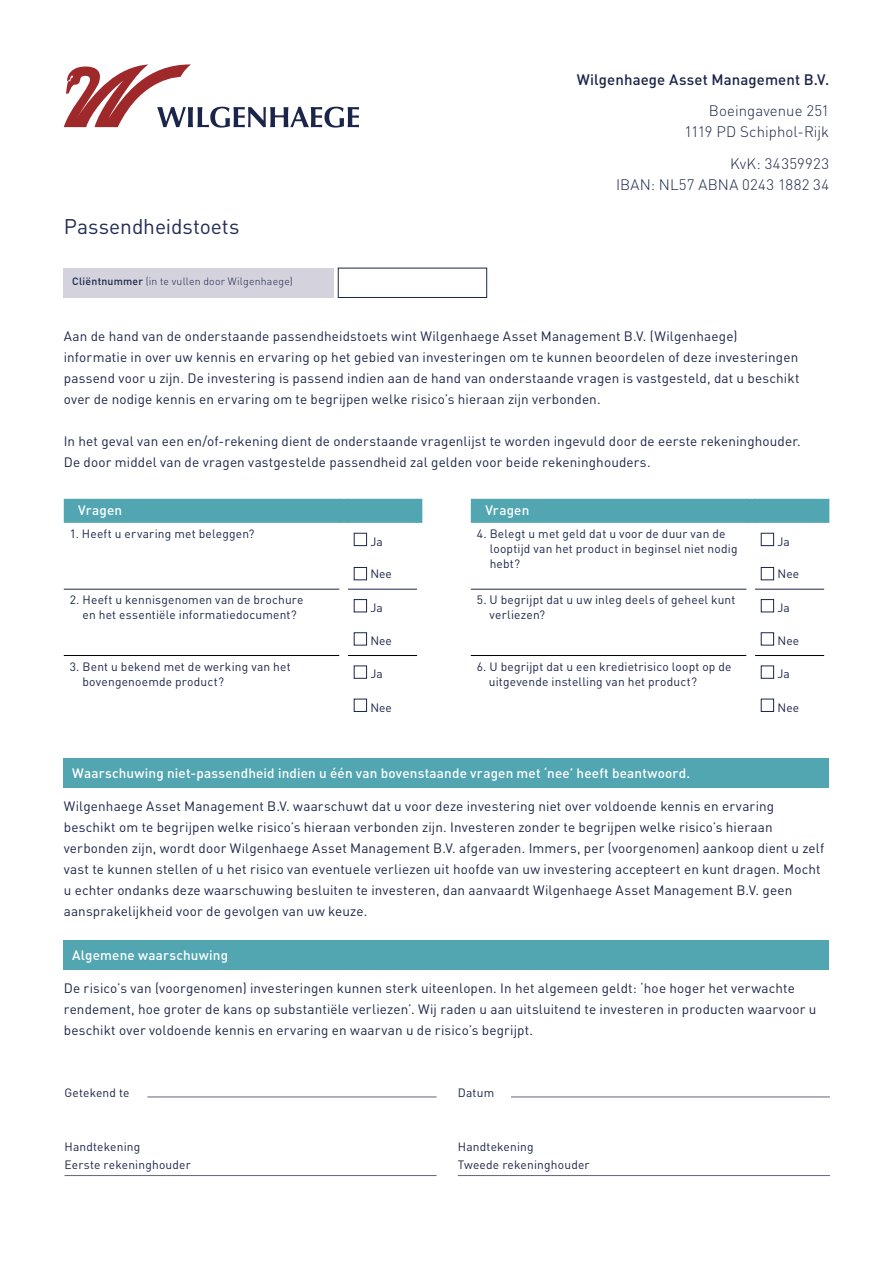
<style>
.page{position:relative;width:893px;height:1263px;background:#fff}
.page>*{position:absolute;margin:0;border:0;box-sizing:border-box;transform-origin:0 0}
.t1{font:21px "DIN Pro";letter-spacing:-.005em;color:#212d55}
.t2{font:300 15px/21px "DIN Pro";letter-spacing:.01em;color:#1b2549;text-align:right}
.t3{font:500 15px "DIN Pro";letter-spacing:.005em;color:#1b2549}
.t4{font:13.5px/21px "DIN Pro";letter-spacing:.01em;color:#1b2549}
.t5{font:500 13.5px "DIN Pro";letter-spacing:.01em;color:#fff}
.t6{font:12px/15px "DIN Pro";letter-spacing:.015em;color:#1b2549}
.t7{font:300 10.5px "DIN Pro";letter-spacing:.02em;color:#1b2549}
.s1{font-weight:500}
</style>
<div class="page">
<div style="left:338px;top:268px;width:149px;height:30px;border:1px solid #1b2549"></div>
<hr style="left:458px;top:1175px;width:372px;height:1px;background:#676280">
<hr style="left:511px;top:1097px;width:319px;height:1px;background:#676280">
<hr style="left:147px;top:1097px;width:290px;height:1px;background:#676280">
<hr style="left:65px;top:1175px;width:372px;height:1px;background:#676280">
<svg style="left:64px;top:64px;width:295px;height:64px"></svg>
<div style="left:64px;top:758px;width:765px;height:30px;background:#52a6b2"></div>
<div style="left:64px;top:940px;width:765px;height:30px;background:#52a6b2"></div>
<hr style="left:471px;top:589px;width:275px;height:1px;background:#1b2549">
<hr style="left:755px;top:589px;width:69px;height:1px;background:#1b2549">
<hr style="left:471px;top:655px;width:275px;height:1px;background:#000">
<hr style="left:755px;top:655px;width:69px;height:1px;background:#000">
<div style="left:471px;top:499px;width:358px;height:24px;background:#52a6b2"></div>
<div style="left:761px;top:533px;width:13px;height:13px;border:1px solid #1b2549"></div>
<div style="left:761px;top:567px;width:13px;height:13px;border:1px solid #1b2549"></div>
<div style="left:761px;top:599px;width:13px;height:13px;border:1px solid #1b2549"></div>
<div style="left:761px;top:632px;width:13px;height:13px;border:1px solid #1b2549"></div>
<div style="left:761px;top:666px;width:13px;height:12px;border:1px solid #1b2549"></div>
<div style="left:761px;top:699px;width:13px;height:13px;border:1px solid #1b2549"></div>
<hr style="left:64px;top:589px;width:275px;height:1px;background:#1b2549">
<hr style="left:348px;top:589px;width:69px;height:1px;background:#1b2549">
<hr style="left:64px;top:655px;width:275px;height:1px;background:#000">
<hr style="left:348px;top:655px;width:69px;height:1px;background:#000">
<div style="left:64px;top:499px;width:358px;height:24px;background:#52a6b2"></div>
<div style="left:354px;top:533px;width:13px;height:13px;border:1px solid #1b2549"></div>
<div style="left:354px;top:567px;width:13px;height:13px;border:1px solid #1b2549"></div>
<div style="left:354px;top:599px;width:13px;height:13px;border:1px solid #1b2549"></div>
<div style="left:354px;top:632px;width:13px;height:13px;border:1px solid #1b2549"></div>
<div style="left:354px;top:666px;width:13px;height:12px;border:1px solid #1b2549"></div>
<div style="left:354px;top:699px;width:13px;height:13px;border:1px solid #1b2549"></div>
<div style="left:64px;top:268px;width:270px;height:30px;background:#d4d2dc"></div>
<h1 class="t1" style="left:64px;top:212px;width:177px">Passendheidstoets</h1>
<p class="t7" style="left:72px;top:274px;width:222px"><span class="s1">Cliëntnummer</span> (in te vullen door Wilgenhaege)</p>
<p class="t3" style="left:577px;top:69px;width:254px">Wilgenhaege Asset Management B.V.</p>
<p class="t2" style="left:685px;top:100px;width:146px">Boeingavenue 251<br>1119 PD Schiphol-Rijk</p>
<p class="t2" style="left:616px;top:152px;width:215px">KvK: 34359923<br>IBAN: NL57 ABNA 0243 1882 34</p>
<p class="t4" style="left:64px;top:325px;width:737px">Aan de hand van de onderstaande passendheidstoets wint Wilgenhaege Asset Management B.V. (Wilgenhaege) informatie in over uw kennis en ervaring op het gebied van investeringen om te kunnen beoordelen of deze investeringen passend voor u zijn. De investering is passend indien aan de hand van onderstaande vragen is vastgesteld, dat u beschikt over de nodige kennis en ervaring om te begrijpen welke risico’s hieraan zijn verbonden.</p>
<p class="t4" style="left:64px;top:430px;width:738px">In het geval van een en/of-rekening dient de onderstaande vragenlijst te worden ingevuld door de eerste rekeninghouder.<br>De door middel van de vragen vastgestelde passendheid zal gelden voor beide rekeninghouders.</p>
<p class="t5" style="left:78px;top:501px;width:46px">Vragen</p>
<p class="t6" style="left:70px;top:526px;width:186px">1. Heeft u ervaring met beleggen?</p>
<p class="t6" style="left:370px;top:533px;width:14px">Ja</p>
<p class="t6" style="left:370px;top:566px;width:23px">Nee</p>
<p class="t6" style="left:70px;top:592px;width:235px;text-align:center">2. Heeft u kennisgenomen van de brochure en het essentiële informatiedocument?</p>
<p class="t6" style="left:370px;top:600px;width:14px">Ja</p>
<p class="t6" style="left:370px;top:633px;width:23px">Nee</p>
<p class="t6" style="left:83px;top:658px;width:210px;text-indent:-13px">3. Bent u bekend met de werking van het bovengenoemde product?</p>
<p class="t6" style="left:370px;top:666px;width:14px">Ja</p>
<p class="t6" style="left:370px;top:699px;width:23px">Nee</p>
<p class="t5" style="left:485px;top:501px;width:46px">Vragen</p>
<p class="t6" style="left:490px;top:526px;width:249px;text-indent:-13px">4. Belegt u met geld dat u voor de duur van de looptijd van het product in beginsel niet nodig hebt?</p>
<p class="t6" style="left:777px;top:533px;width:14px">Ja</p>
<p class="t6" style="left:777px;top:566px;width:23px">Nee</p>
<p class="t6" style="left:490px;top:592px;width:247px;text-indent:-13px">5. U begrijpt dat u uw inleg deels of geheel kunt verliezen?</p>
<p class="t6" style="left:777px;top:600px;width:14px">Ja</p>
<p class="t6" style="left:777px;top:633px;width:23px">Nee</p>
<p class="t6" style="left:489px;top:658px;width:244px;text-indent:-12px">6. U begrijpt dat u een kredietrisico loopt op de uitgevende instelling van het product?</p>
<p class="t6" style="left:777px;top:666px;width:14px">Ja</p>
<p class="t6" style="left:777px;top:699px;width:23px">Nee</p>
<p class="t5" style="left:72px;top:764px;width:619px">Waarschuwing niet-passendheid indien u één van bovenstaande vragen met ‘nee’ heeft beantwoord.</p>
<p class="t4" style="left:64px;top:795px;width:762px">Wilgenhaege Asset Management B.V. waarschuwt dat u voor deze investering niet over voldoende kennis en ervaring beschikt om te begrijpen welke risico’s hieraan verbonden zijn. Investeren zonder te begrijpen welke risico’s hieraan verbonden zijn, wordt door Wilgenhaege Asset Management B.V. afgeraden. Immers, per (voorgenomen) aankoop dient u zelf vast te kunnen stellen of u het risico van eventuele verliezen uit hoofde van uw investering accepteert en kunt dragen. Mocht u echter ondanks deze waarschuwing besluiten te investeren, dan aanvaardt Wilgenhaege Asset Management B.V. geen aansprakelijkheid voor de gevolgen van uw keuze.</p>
<p class="t5" style="left:72px;top:946px;width:157px">Algemene waarschuwing</p>
<p class="t4" style="left:64px;top:977px;width:754px">De risico’s van (voorgenomen) investeringen kunnen sterk uiteenlopen. In het algemeen geldt: ‘hoe hoger het verwachte rendement, hoe groter de kans op substantiële verliezen’. Wij raden u aan uitsluitend te investeren in producten waarvoor u beschikt over voldoende kennis en ervaring en waarvan u de risico’s begrijpt.</p>
<p class="t6" style="left:65px;top:1084px;width:67px">Getekend te</p>
<p class="t6" style="left:65px;top:1137px;width:128px;line-height:18px">Handtekening<br>Eerste rekeninghouder</p>
<p class="t6" style="left:458px;top:1084px;width:38px">Datum</p>
<p class="t6" style="left:458px;top:1137px;width:133px;line-height:18px">Handtekening<br>Tweede rekeninghouder</p>
</div>
